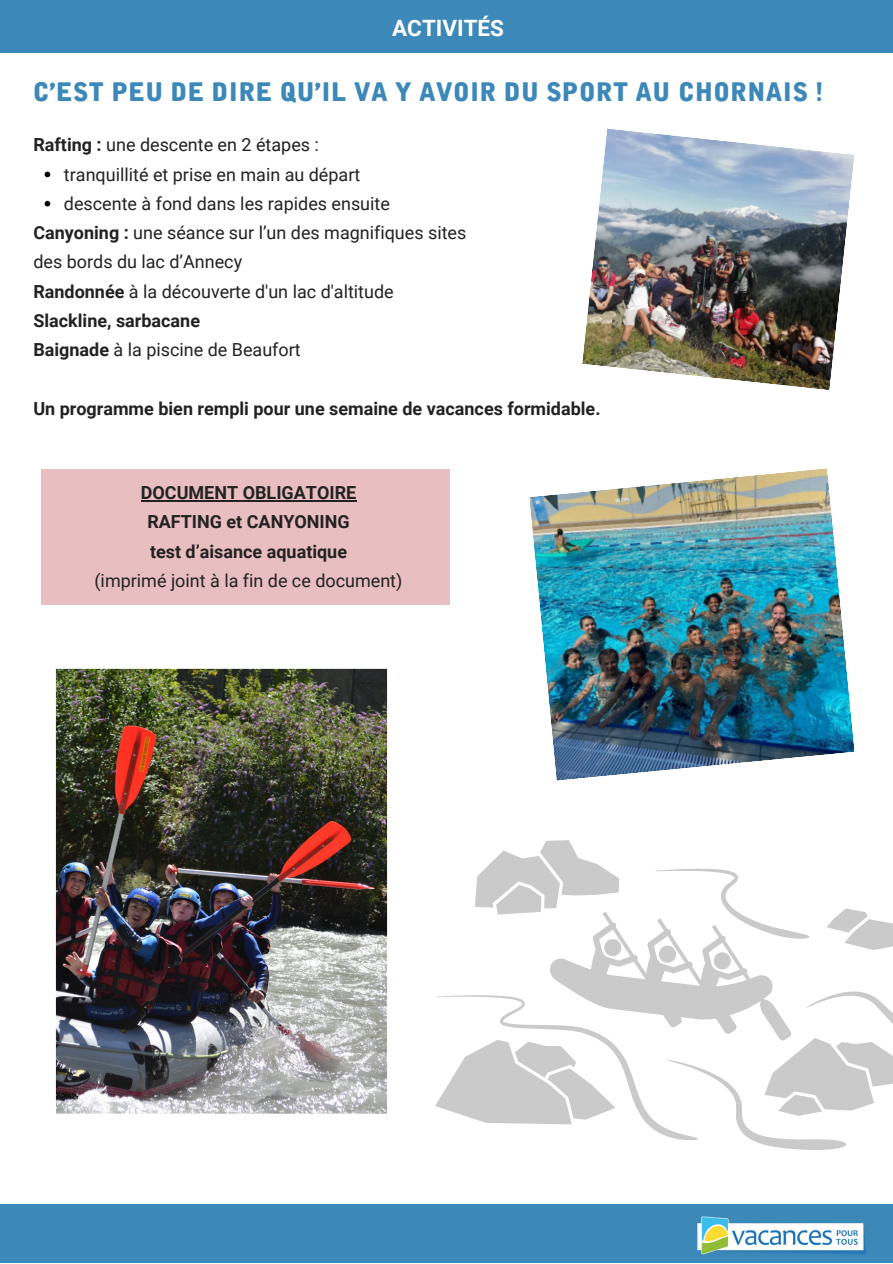
<style>
.page{position:relative;width:893px;height:1264px;background:#fff}
.page>*{position:absolute;margin:0;border:0;box-sizing:border-box;transform-origin:0 0}
.t1{font:25.5px "Alpha Ligue";color:#3c88b8}
.t2{font:700 22.5px "Roboto";color:#fff}
.t3{font:18px "Roboto";color:#222}
.t4{font:700 18px "Roboto";color:#222}
.s1{font-weight:700}
</style>
<div class="page">
<div style="left:0;top:0;width:892px;height:53px;background:#3c88b8"></div>
<div style="left:0;top:1203px;width:892px;height:59px;background:#3c88b8"></div>
<img style="left:697px;top:1216px;width:169px;height:39px">
<img style="left:55px;top:668px;width:333px;height:446px">
<img style="left:529px;top:468px;width:326px;height:313px">
<img style="left:582px;top:128px;width:272px;height:262px">
<svg style="left:435px;top:840px;width:457px;height:310px"></svg>
<div style="left:41px;top:470px;width:409px;height:135px;background:#e9bec0"></div>
<svg style="left:45px;top:172px;width:5px;height:5px"></svg>
<svg style="left:45px;top:201px;width:5px;height:5px"></svg>
<hr style="left:141px;top:500px;width:215px;height:1px;background:#222">
<p class="t2" style="left:392px;top:15px;width:113px">ACTIVITÉS</p>
<p class="t1" style="left:33px;top:82px;width:792px">C’EST PEU DE DIRE QU’IL VA Y AVOIR DU SPORT AU CHORNAIS !</p>
<p class="t3" style="left:33px;top:135px;width:287px"><span class="s1">Rafting :</span> une descente en 2 étapes :</p>
<p class="t3" style="left:64px;top:164px;width:298px">tranquillité et prise en main au départ</p>
<p class="t3" style="left:64px;top:193px;width:327px">descente à fond dans les rapides ensuite</p>
<p class="t3" style="left:33px;top:222px;width:434px"><span class="s1">Canyoning :</span> une séance sur l’un des magnifiques sites</p>
<p class="t3" style="left:33px;top:252px;width:210px">des bords du lac d’Annecy</p>
<p class="t3" style="left:33px;top:281px;width:362px"><span class="s1">Randonnée</span> à la découverte d'un lac d'altitude</p>
<p class="t4" style="left:33px;top:310px;width:168px">Slackline, sarbacane</p>
<p class="t3" style="left:33px;top:339px;width:269px"><span class="s1">Baignade</span> à la piscine de Beaufort</p>
<p class="t4" style="left:33px;top:398px;width:568px">Un programme bien rempli pour une semaine de vacances formidable.</p>
<p class="t4" style="left:141px;top:482px;width:217px">DOCUMENT OBLIGATOIRE</p>
<p class="t4" style="left:147px;top:512px;width:204px">RAFTING et CANYONING</p>
<p class="t4" style="left:150px;top:541px;width:198px">test d’aisance aquatique</p>
<p class="t3" style="left:94px;top:570px;width:309px">(imprimé joint à la fin de ce document)</p>
</div>
